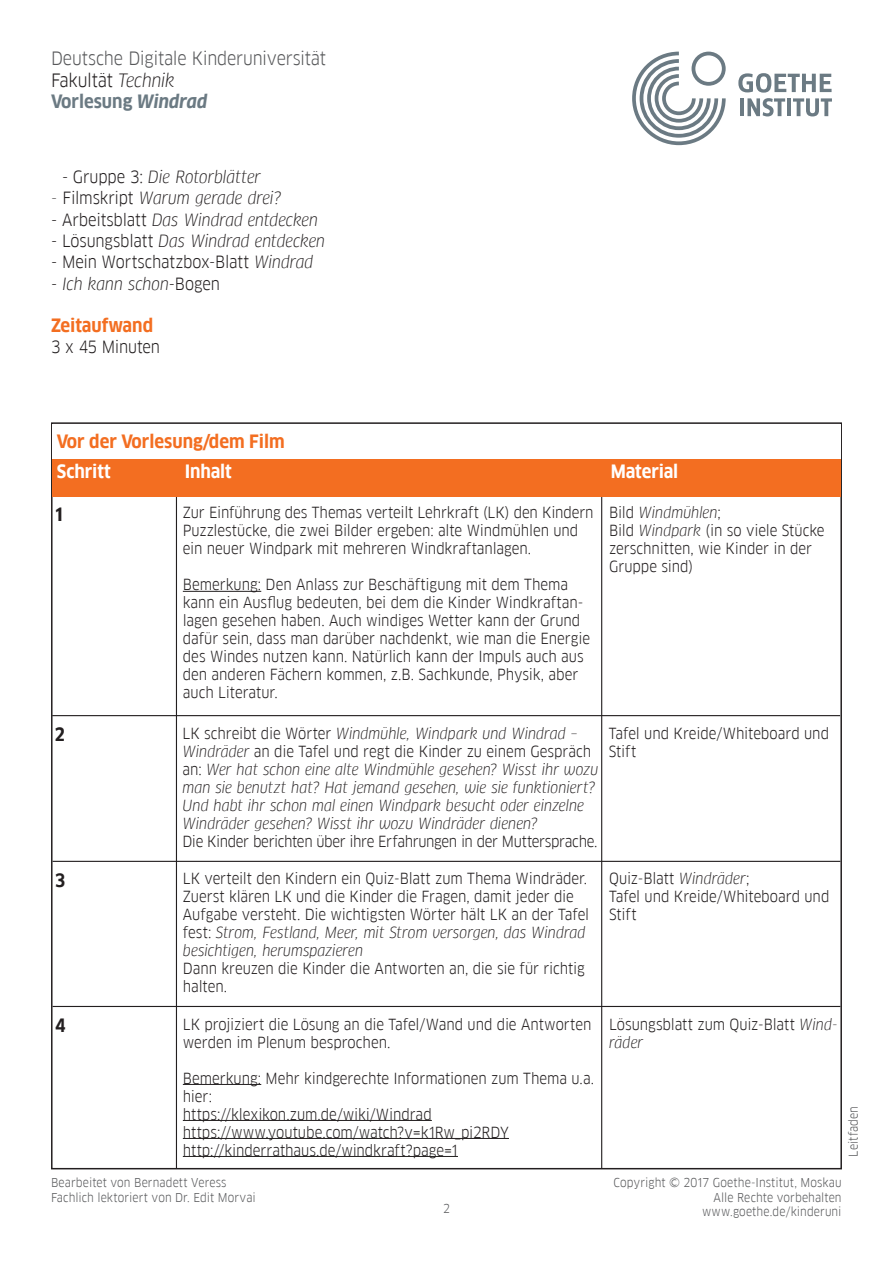
<style>
.page{position:relative;width:893px;height:1263px;background:#fff}
.page>*{position:absolute;margin:0;border:0;box-sizing:border-box;transform-origin:0 0}
.t1{font:18px/21.6px "Goethe FF Clan";letter-spacing:-.015em;color:#57585a}
.t2{font:700 18px "Goethe FF Clan";color:#f36e21}
.t3{font:700 18px "Goethe FF Clan";letter-spacing:-.01em;color:#fff}
.t4{font:700 18px "Goethe FF Clan";color:#231f20}
.t5{font:italic 16.5px "Goethe FF Clan";letter-spacing:-.005em;color:#231f20}
.t6{font:16.5px "Goethe FF Clan";letter-spacing:-.01em;color:#231f20}
.t7{font:15px/18px "Goethe FF Clan";letter-spacing:-.005em;color:#231f20}
.t8{font:italic 15px/18px "Goethe FF Clan";color:#231f20}
.t9{font:15px "Goethe FF Clan";letter-spacing:-.025em;color:#231f20}
.t10{font:12px "Goethe FF Clan";letter-spacing:.005em;color:#57585a}
.s1{color:#231f20}
.s2{font-style:italic;color:#231f20}
.s3{font-weight:700;color:#6b7a83}
.s4{font-weight:700;font-style:italic;color:#6b7a83}
.s5{font-style:normal}
.s6{font-style:italic}
</style>
<div class="page">
<svg style="left:632px;top:52px;width:94px;height:93px"></svg>
<svg style="left:738px;top:73px;width:94px;height:43px"></svg>
<hr style="left:176px;top:424px;width:1px;height:744px;background:#231f20">
<hr style="left:601px;top:424px;width:1px;height:744px;background:#231f20">
<hr style="left:183px;top:591px;width:78px;height:1px;background:#231f20">
<div style="left:53px;top:455px;width:788px;height:41px;background:#f36e21"></div>
<div style="left:53px;top:424px;width:788px;height:34px;background:#fff"></div>
<hr style="left:52px;top:715px;width:788px;height:1px;background:#231f20">
<hr style="left:53px;top:861px;width:787px;height:1px;background:#231f20">
<hr style="left:183px;top:1084px;width:78px;height:1px;background:#231f20">
<hr style="left:183px;top:1120px;width:249px;height:1px;background:#231f20">
<hr style="left:183px;top:1138px;width:326px;height:1px;background:#231f20">
<hr style="left:183px;top:1156px;width:275px;height:1px;background:#231f20">
<hr style="left:53px;top:1006px;width:787px;height:1px;background:#231f20">
<p class="t1" style="left:51px;top:48px;width:277px">Deutsche Digitale Kinderuniversität<br><span class="s1">Fakultät</span> <span class="s2">Technik<br></span><span class="s3">Vorlesung</span> <span class="s4">Windrad</span></p>
<p class="t5" style="left:62px;top:167px;width:200px"><span class="s5">- Gruppe 3:</span> Die Rotorblätter</p>
<p class="t5" style="left:51px;top:188px;width:232px">- <span class="s5">Filmskript</span> Warum gerade drei?</p>
<p class="t5" style="left:51px;top:210px;width:268px"><span class="s5">- Arbeitsblatt</span> Das Windrad entdecken</p>
<p class="t5" style="left:51px;top:231px;width:276px"><span class="s5">- Lösungsblatt</span> Das Windrad entdecken</p>
<p class="t6" style="left:51px;top:252px;width:264px">- Mein Wortschatzbox-Blatt <span class="s6">Windrad</span></p>
<p class="t5" style="left:51px;top:274px;width:170px"><span class="s5">-</span> Ich kann schon<span class="s5">-Bogen</span></p>
<p class="t2" style="left:51px;top:315px;width:104px">Zeitaufwand</p>
<p class="t6" style="left:51px;top:337px;width:111px">3 x 45 Minuten</p>
<p class="t2" style="left:57px;top:431px;width:229px">Vor der Vorlesung/dem Film</p>
<p class="t3" style="left:57px;top:461px;width:55px">Schritt</p>
<p class="t3" style="left:185px;top:461px;width:48px">Inhalt</p>
<p class="t3" style="left:611px;top:461px;width:69px">Material</p>
<p class="t4" style="left:55px;top:504px;width:9px">1</p>
<p class="t7" style="left:183px;top:504px;width:412px">Zur Einführung des Themas verteilt Lehrkraft (LK) den Kindern<br>Puzzlestücke, die zwei Bilder ergeben: alte Windmühlen und ein neuer Windpark mit mehreren Windkraftanlagen.</p>
<p class="t7" style="left:183px;top:576px;width:409px">Bemerkung: Den Anlass zur Beschäftigung mit dem Thema kann ein Ausflug bedeuten, bei dem die Kinder Windkraftan&shy;lagen gesehen haben. Auch windiges Wetter kann der Grund dafür sein, dass man darüber nachdenkt, wie man die Energie des Windes nutzen kann. Natürlich kann der Impuls auch aus den anderen Fächern kommen, z.B. Sachkunde, Physik, aber auch Literatur.</p>
<p class="t7" style="left:609px;top:504px;width:217px">Bild <span class="s6">Windmühlen</span>;<br>Bild <span class="s6">Windpark</span> (in so viele Stücke zerschnitten, wie Kinder in der<br>Gruppe sind)</p>
<p class="t4" style="left:55px;top:724px;width:12px">2</p>
<p class="t8" style="left:183px;top:724px;width:417px"><span class="s5">LK schreibt die Wörter</span> Windmühle, Windpark und Windrad – Windräder <span class="s5">an die Tafel und regt die Kinder zu einem Gespräch an:</span> Wer hat schon eine alte Windmühle gesehen? Wisst ihr wozu man sie benutzt hat? Hat jemand gesehen, wie sie funktioniert?<br>Und habt ihr schon mal einen Windpark besucht oder einzelne Windräder gesehen? Wisst ihr wozu Windräder dienen?</p>
<p class="t9" style="left:183px;top:832px;width:417px">Die Kinder berichten über ihre Erfahrungen in der Muttersprache.</p>
<p class="t7" style="left:609px;top:724px;width:222px">Tafel und Kreide/Whiteboard und<br>Stift</p>
<p class="t4" style="left:55px;top:870px;width:12px">3</p>
<p class="t7" style="left:183px;top:870px;width:408px">LK verteilt den Kindern ein Quiz-Blatt zum Thema Windräder.<br>Zuerst klären LK und die Kinder die Fragen, damit jeder die Aufgabe versteht. Die wichtigsten Wörter hält LK an der Tafel fest: <span class="s6">Strom, Festland, Meer, mit Strom versorgen, das Windrad besichtigen, herumspazieren</span></p>
<p class="t7" style="left:183px;top:960px;width:403px">Dann kreuzen die Kinder die Antworten an, die sie für richtig halten.</p>
<p class="t7" style="left:609px;top:870px;width:222px">Quiz-Blatt <span class="s6">Windräder</span>;<br>Tafel und Kreide/Whiteboard und<br>Stift</p>
<p class="t4" style="left:55px;top:1015px;width:12px">4</p>
<p class="t7" style="left:183px;top:1015px;width:410px">LK projiziert die Lösung an die Tafel/Wand und die Antworten werden im Plenum besprochen.</p>
<p class="t7" style="left:183px;top:1069px;width:413px">Bemerkung: Mehr kindgerechte Informationen zum Thema u.a. hier:<br>https://klexikon.zum.de/wiki/Windrad https://www.youtube.com/watch?v=k1Rw_pi2RDY http://kinderrathaus.de/windkraft?page=1</p>
<p class="t7" style="left:609px;top:1015px;width:230px">Lösungsblatt zum Quiz-Blatt <span class="s6">Wind&shy;räder</span></p>
<p class="t10" style="left:846px;top:1157px;width:52px;rotate:-90deg">Leitfaden</p>
<p class="t10" style="left:51px;top:1176px;width:177px">Bearbeitet von Bernadett Veress</p>
<p class="t10" style="left:613px;top:1176px;width:230px">Copyright © 2017 Goethe-Institut, Moskau</p>
<p class="t10" style="left:51px;top:1190px;width:206px">Fachlich lektoriert von Dr. Edit Morvai</p>
<p class="t10" style="left:714px;top:1190px;width:129px">Alle Rechte vorbehalten</p>
<p class="t10" style="left:443px;top:1202px;width:8px">2</p>
<p class="t10" style="left:702px;top:1204px;width:141px">www.goethe.de/kinderuni</p>
</div>
